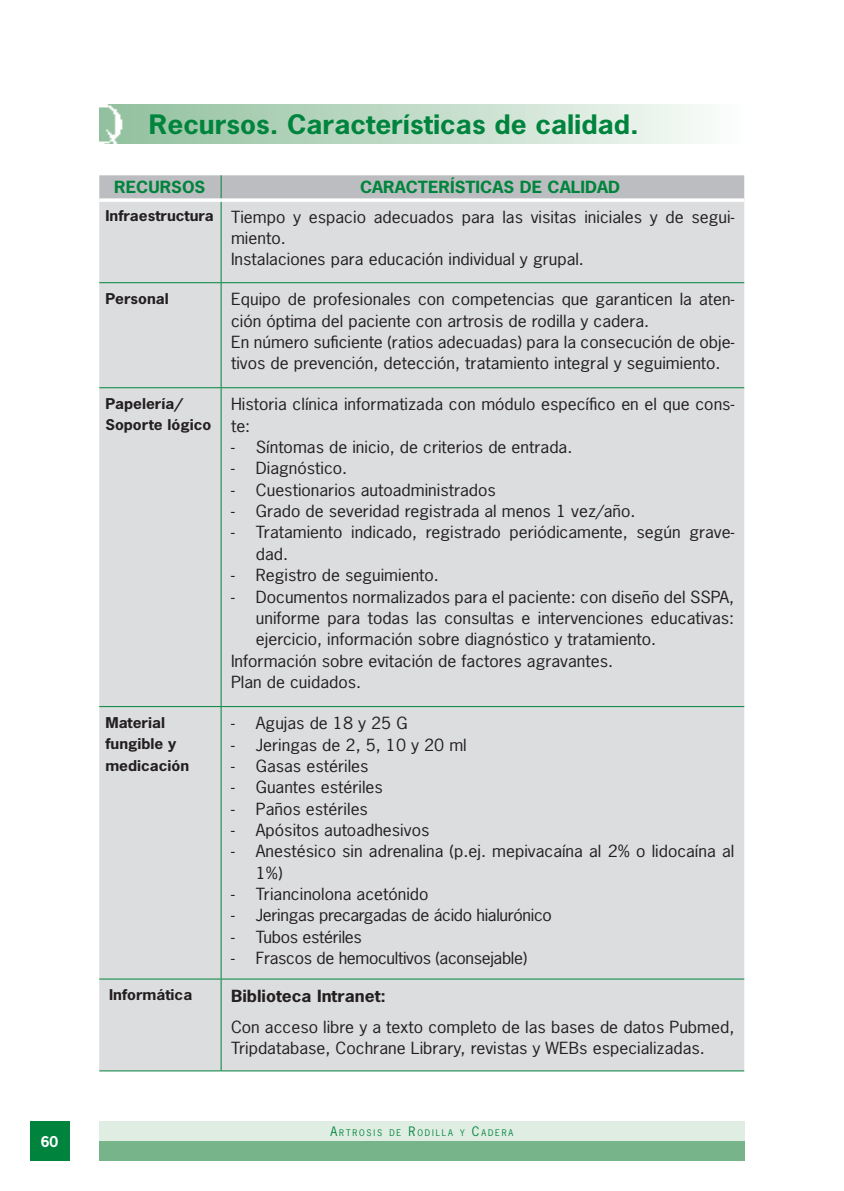
<style>
.page{position:relative;width:844px;height:1191px;background:#fff}
.page>*{position:absolute;margin:0;border:0;box-sizing:border-box;transform-origin:0 0}
.t1{font:700 25.2px "News Gothic";color:#00843d;scale:1.11 1}
.t2{font:15.75px/21.3px "News Gothic";color:#231f20;scale:1.11 1}
.t3{font:15.75px "News Gothic";letter-spacing:-.02em;color:#231f20;scale:1.11 1}
.t4{font:700 15.75px "News Gothic";color:#231f20;scale:1.11 1}
.t5{font:700 15.75px "News Gothic";color:#00843d;scale:1.11 1}
.t6{font:700 14px/21.3px "News Gothic";color:#231f20;scale:1.11 1}
.t7{font:700 14px "News Gothic";color:#fff}
.t8{font:8.58px "News Gothic";letter-spacing:.215em;color:#00843d}
.s1{font-weight:700;color:#00843d}
.s2{font-weight:700;font-size:14px}
.s3{font-size:12.25px}
</style>
<div class="page">
<div style="left:30px;top:1121px;width:39px;height:40px;background:#00843d"></div>
<div style="left:99px;top:1141px;width:645px;height:20px;background:#77b48a"></div>
<div style="left:99px;top:1121px;width:645px;height:20px;background:#e0ede2"></div>
<div style="left:99px;top:104px;width:645px;height:40px;background:linear-gradient(to right,#8fbf9b,#fafcfa)"></div>
<img style="left:99px;top:104px;width:24px;height:40px">
<div style="left:99px;top:202px;width:645px;height:868px;background:#dcdddf"></div>
<div style="left:99px;top:175px;width:645px;height:23px;background:#bcbdc0"></div>
<svg style="left:99px;top:198px;width:122px;height:4px"></svg>
<svg style="left:221px;top:198px;width:523px;height:4px"></svg>
<hr style="left:221px;top:202px;width:1px;height:80px;background:#00843d">
<hr style="left:99px;top:282px;width:122px;height:1px;background:#00843d">
<hr style="left:221px;top:282px;width:523px;height:1px;background:#00843d">
<hr style="left:221px;top:283px;width:1px;height:104px;background:#00843d">
<hr style="left:99px;top:387px;width:122px;height:1px;background:#00843d">
<hr style="left:221px;top:387px;width:523px;height:1px;background:#00843d">
<hr style="left:221px;top:388px;width:1px;height:318px;background:#00843d">
<hr style="left:99px;top:706px;width:122px;height:1px;background:#00843d">
<hr style="left:221px;top:706px;width:523px;height:1px;background:#00843d">
<hr style="left:221px;top:707px;width:1px;height:271px;background:#00843d">
<hr style="left:221px;top:979px;width:1px;height:91px;background:#00843d">
<hr style="left:99px;top:1070px;width:122px;height:1px;background:#00843d">
<hr style="left:221px;top:1070px;width:523px;height:1px;background:#00843d">
<hr style="left:99px;top:978px;width:122px;height:1px;background:#00843d">
<hr style="left:221px;top:978px;width:523px;height:1px;background:#00843d">
<p class="t7" style="left:41px;top:1132px;width:19px">60</p>
<h1 class="t1" style="left:149px;top:108px;width:443px">Recursos. Características de calidad.</h1>
<p class="t2" style="left:105px;top:172px;width:568px;line-height:29.6px;text-indent:254px"><span class="s1">CARACTERÍSTICAS DE CALIDAD<br></span><span class="s2">Infraestructura</span> Tiempo y espacio adecuados para las visitas iniciales y de segui-</p>
<p class="t2" style="left:231px;top:227px;width:319px">miento.<br>Instalaciones para educación individual y grupal.</p>
<p class="t6" style="left:105px;top:288px;width:59px">Personal</p>
<p class="t2" style="left:231px;top:288px;width:455px">Equipo de profesionales con competencias que garanticen la aten&shy;ción óptima del paciente con artrosis de rodilla y cadera.<br>En número suficiente (ratios adecuadas) para la consecución de obje&shy;tivos de prevención, detección, tratamiento integral y seguimiento.</p>
<p class="t6" style="left:105px;top:393px;width:97px">Papelería/<br>Soporte lógico</p>
<p class="t2" style="left:231px;top:393px;width:455px">Historia clínica informatizada con módulo específico en el que cons&shy;te:</p>
<p class="t2" style="left:231px;top:436px;width:309px">- Síntomas de inicio, de criterios de entrada.</p>
<p class="t2" style="left:231px;top:457px;width:106px">- Diagnóstico.</p>
<p class="t2" style="left:231px;top:479px;width:240px">- Cuestionarios autoadministrados</p>
<p class="t2" style="left:231px;top:500px;width:366px">- Grado de severidad registrada al menos 1 vez/año.</p>
<p class="t2" style="left:256px;top:522px;width:432px;text-indent:-25px">- Tratamiento indicado, registrado periódicamente, según grave&shy;dad.</p>
<p class="t2" style="left:231px;top:564px;width:189px">- Registro de seguimiento.</p>
<p class="t2" style="left:231px;top:586px;width:455px">- Documentos normalizados para el paciente: con diseño del SSPA,</p>
<p class="t2" style="left:256px;top:607px;width:432px">uniforme para todas las consultas e intervenciones educativas:</p>
<p class="t2" style="left:256px;top:628px;width:362px">ejercicio, información sobre diagnóstico y tratamiento.</p>
<p class="t2" style="left:231px;top:650px;width:345px">Información sobre evitación de factores agravantes.</p>
<p class="t2" style="left:231px;top:671px;width:119px">Plan de cuidados.</p>
<p class="t6" style="left:105px;top:711px;width:77px">Material fungible y medicación</p>
<p class="t2" style="left:231px;top:712px;width:160px">- Agujas de 18 y 25 G</p>
<p class="t5" style="left:114px;top:177px;width:84px">RECURSOS</p>
<p class="t2" style="left:231px;top:734px;width:214px">- Jeringas de 2, 5, 10 y 20 ml</p>
<p class="t2" style="left:231px;top:755px;width:125px">- Gasas estériles</p>
<p class="t2" style="left:231px;top:776px;width:138px">- Guantes estériles</p>
<p class="t2" style="left:231px;top:798px;width:125px">- Paños estériles</p>
<p class="t2" style="left:231px;top:819px;width:180px">- Apósitos autoadhesivos</p>
<p class="t2" style="left:256px;top:840px;width:432px;text-indent:-25px">- Anestésico sin adrenalina (p.ej. mepivacaína al 2% o lidocaína al<br>1%)</p>
<p class="t2" style="left:231px;top:883px;width:179px">- Triancinolona acetónido</p>
<p class="t3" style="left:231px;top:905px;width:290px">- Jeringas precargadas de ácido hialurónico</p>
<p class="t3" style="left:231px;top:926px;width:119px">- Tubos estériles</p>
<p class="t3" style="left:231px;top:948px;width:268px">- Frascos de hemocultivos (aconsejable)</p>
<p class="t6" style="left:109px;top:984px;width:76px">Informática</p>
<p class="t4" style="left:231px;top:985px;width:141px">Biblioteca Intranet:</p>
<p class="t2" style="left:231px;top:1016px;width:455px">Con acceso libre y a texto completo de las bases de datos Pubmed,<br>Tripdatabase, Cochrane Library, revistas y WEBs especializadas.</p>
<p class="t8" style="left:330px;top:1127px;width:184px"><span class="s3">A</span>RTROSIS DE <span class="s3">R</span>ODILLA Y <span class="s3">C</span>ADERA</p>
</div>
